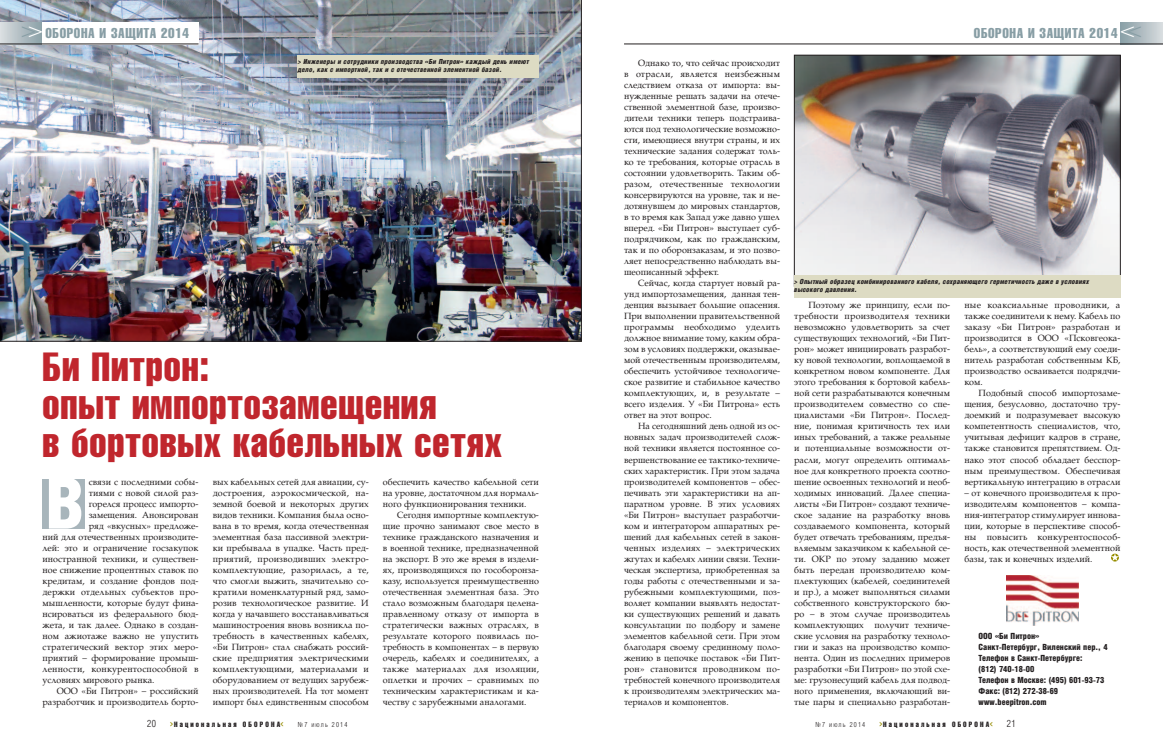
<style>
.page{position:relative;width:1163px;height:752px;background:#fff}
.page>*{position:absolute;margin:0;border:0;box-sizing:border-box;transform-origin:0 0}
.t1{font:900 70.5px "Helios Cond";color:#fff}
.t2{font:40px/38px "Helios Compressed";letter-spacing:.02em;color:#c0262d}
.t3{font:14px "Helios Compressed";letter-spacing:.045em;color:#889ea5}
.t4{font:300 10px "Helios Cond";color:#231f20}
.t5{font:9px/11px "AG Palatial";color:#231f20;text-align:justify}
.t6{font:9px "AG Palatial";letter-spacing:.02em;color:#231f20}
.t7{font:900 8.5px/11px "Helios Cond";color:#231f20}
.t8{font:7.5px "Helios Compressed";letter-spacing:.285em;color:#231f20}
.t9{font:italic 900 7px/8px "Helios Cond";letter-spacing:.025em;color:#231f20}
.t10{font:300 7px "Helios Cond";letter-spacing:.17em;color:#231f20}
.s1{font-family:"Helios Cond";font-weight:300;font-size:22px}
.s2{font-family:"Helios Cond";font-weight:300;font-size:22px;color:#fff}
.s3{font-size:10px;color:#968d00}
</style>
<div class="page">
<div style="left:43px;top:478px;width:42px;height:50px;background:#a8b5bb"></div>
<img style="left:0;top:0;width:581px;height:341px">
<div style="left:1120px;top:22px;width:42px;height:22px;background:linear-gradient(to right,#889ea5,#d4d9dc)"></div>
<div style="left:0;top:22px;width:43px;height:22px;background:linear-gradient(to right,#dadde0,#899fa6)"></div>
<div style="left:43px;top:22px;width:155px;height:22px;background:#fff"></div>
<hr style="left:0;top:44px;width:198px;height:1px;background:#231f20">
<hr style="left:624px;top:44px;width:538px;height:1px;background:#231f20">
<svg style="left:1111px;top:553px;width:7px;height:8px"></svg>
<img style="left:1006px;top:575px;width:72px;height:49px">
<img style="left:796px;top:57px;width:322px;height:218px">
<div style="left:794px;top:55px;width:326px;height:231px;border:1px solid #231f20"></div>
<div style="left:794px;top:275px;width:326px;height:22px;background:#dddbc3"></div>
<div style="left:298px;top:55px;width:241px;height:22px;background:#dddbc3"></div>
<h3 class="t3" style="left:21px;top:25px;width:169px"><span class="s1">&gt;</span><span class="s2">&gt;</span>ОБОРОНА И ЗАЩИТА 2014</h3>
<h3 class="t3" style="left:973px;top:25px;width:169px">ОБОРОНА И ЗАЩИТА 2014 <span class="s2">&lt;</span><span class="s1">&lt;</span></h3>
<p class="t5" style="left:624px;top:57px;width:157px;text-indent:14px">Однако то, что сейчас происходит в отрасли, является неизбежным следствием отказа от импорта: вы&shy;нужденные решать задачи на отече&shy;ственной элементной базе, произво&shy;дители техники теперь подстраива&shy;ются под технологические возможно&shy;сти, имеющиеся внутри страны, и их технические задания содержат толь&shy;ко те требования, которые отрасль в состоянии удовлетворить. Таким об&shy;разом, отечественные технологии консервируются на уровне, так и не&shy;дотянувшем до мировых стандартов, в то время как Запад уже давно ушел вперед. «Би Питрон» выступает суб&shy;подрядчиком, как по гражданским, так и по оборонзаказам, и это позво&shy;ляет непосредственно наблюдать вы&shy;шеописанный эффект.</p>
<p class="t5" style="left:624px;top:277px;width:157px;text-indent:14px">Сейчас, когда стартует новый ра&shy;унд импортозамещения, данная тен&shy;денция вызывает большие опасения.<br>При выполнении правительственной программы необходимо уделить должное внимание тому, каким обра&shy;зом в условиях поддержки, оказывае&shy;мой отечественным производителям, обеспечить устойчивое технологиче&shy;ское развитие и стабильное качество комплектующих, и, в результате – всего изделия. У «Би Питрона» есть ответ на этот вопрос.</p>
<p class="t5" style="left:624px;top:420px;width:157px;text-indent:14px">На сегодняшний день одной из ос&shy;новных задач производителей слож&shy;ной техники является постоянное со&shy;вершенствование ее тактико-техниче&shy;ских характеристик. При этом задача производителей компонентов – обес&shy;печивать эти характеристики на ап&shy;паратном уровне. В этих условиях «Би Питрон» выступает разработчи&shy;ком и интегратором аппаратных ре&shy;шений для кабельных сетей в закон&shy;ченных изделиях – электрических жгутах и кабелях линии связи. Техни&shy;ческая экспертиза, приобретенная за годы работы с отечественными и за&shy;рубежными комплектующими, поз&shy;воляет компании выявлять недостат&shy;ки существующих решений и давать консультации по подбору и замене элементов кабельной сети. При этом благодаря своему срединному поло&shy;жению в цепочке поставок «Би Пит&shy;рон» становится проводником по&shy;требностей конечного производителя к производителям электрических ма&shy;териалов и компонентов.</p>
<p class="t9" style="left:298px;top:58px;width:233px">&gt; Инженеры и сотрудники производства «Би Питрон» каждый день имеют дело, как с импортной, так и с отечественной элементной базой.</p>
<p class="t9" style="left:794px;top:278px;width:296px">&gt; Опытный образец комбинированного кабеля, сохраняющего герметичность даже в условиях высокого давления.</p>
<p class="t5" style="left:794px;top:299px;width:157px;text-indent:14px">Поэтому же принципу, если по&shy;требности производителя техники невозможно удовлетворить за счет существующих технологий, «Би Пит&shy;рон» может инициировать разработ&shy;ку новой технологии, воплощаемой в конкретном новом компоненте. Для этого требования к бортовой кабель&shy;ной сети разрабатываются конечным производителем совместно со спе&shy;циалистами «Би Питрон». Послед&shy;ние, понимая критичность тех или иных требований, а также реальные и потенциальные возможности от&shy;расли, могут определить оптималь&shy;ное для конкретного проекта соотно&shy;шение освоенных технологий и необ&shy;ходимых инноваций. Далее специа&shy;листы «Би Питрон» создают техниче&shy;ское задание на разработку вновь создаваемого компонента, который будет отвечать требованиям, предъя&shy;вляемым заказчиком к кабельной се&shy;ти. ОКР по этому заданию может быть передан производителю ком&shy;плектующих (кабелей, соединителей и пр.), а может выполняться силами собственного конструкторского бю&shy;ро – в этом случае производитель комплектующих получит техниче&shy;ские условия на разработку техноло&shy;гии и заказ на производство компо&shy;нента. Один из последних примеров разработки «Би Питрон» по этой схе&shy;ме: грузонесущий кабель для подвод&shy;ного применения, включающий ви&shy;тые пары и специально разработан-</p>
<p class="t5" style="left:964px;top:299px;width:157px">ные коаксиальные проводники, а также соединители к нему. Кабель по заказу «Би Питрон» разработан и производится в ООО «Псковгеока&shy;бель», а соответствующий ему соеди&shy;нитель разработан собственным КБ, производство осваивается подрядчи&shy;ком.</p>
<h2 class="t2" style="left:43px;top:348px;width:460px">Би Питрон:<br>опыт импортозамещения<br>в бортовых кабельных сетях</h2>
<p class="t5" style="left:964px;top:387px;width:157px;text-indent:14px">Подобный способ импортозаме&shy;щения, безусловно, достаточно тру&shy;доемкий и подразумевает высокую компетентность специалистов, что, учитывая дефицит кадров в стране, также становится препятствием. Од&shy;нако этот способ обладает бесспор&shy;ным преимуществом. Обеспечивая вертикальную интеграцию в отрасли</p>
<p class="t5" style="left:964px;top:486px;width:157px">– от конечного производителя к про&shy;изводителям компонентов – компа&shy;ния-интегратор стимулирует иннова&shy;ции, которые в перспективе способ&shy;ны повысить конкурентоспособ&shy;ность, как отечественной элементной базы, так и конечных изделий.</p>
<p class="t5" style="left:213px;top:475px;width:157px">вых кабельных сетей для авиации, су&shy;достроения, аэрокосмической, на&shy;земной боевой и некоторых других видов техники. Компания была осно&shy;вана в то время, когда отечественная элементная база пассивной электри&shy;ки пребывала в упадке. Часть пред&shy;приятий, производивших электро&shy;комплектующие, разорилась, а те, что смогли выжить, значительно со&shy;кратили номенклатурный ряд, замо&shy;розив технологическое развитие. И когда у начавшего восстанавливаться машиностроения вновь возникла по&shy;требность в качественных кабелях, «Би Питрон» стал снабжать россий&shy;ские предприятия электрическими комплектующими, материалами и оборудованием от ведущих зарубеж&shy;ных производителей. На тот момент импорт был единственным способом</p>
<p class="t5" style="left:383px;top:475px;width:157px">обеспечить качество кабельной сети на уровне, достаточном для нормаль&shy;ного функционирования техники.</p>
<h1 class="t1" style="left:45px;top:477px;width:40px">В</h1>
<p class="t5" style="left:89px;top:475px;width:111px">связи с последними собы-</p>
<p class="t5" style="left:89px;top:486px;width:111px">тиями с новой силой раз-</p>
<p class="t5" style="left:89px;top:497px;width:111px">горелся процесс импорто-</p>
<p class="t5" style="left:89px;top:508px;width:111px">замещения. Анонсирован</p>
<p class="t5" style="left:89px;top:519px;width:111px">ряд «вкусных» предложе-</p>
<p class="t5" style="left:43px;top:530px;width:157px">ний для отечественных производите-</p>
<p class="t5" style="left:43px;top:541px;width:157px">лей: это и ограничение госзакупок</p>
<p class="t5" style="left:43px;top:552px;width:157px">иностранной техники, и существен-</p>
<p class="t5" style="left:43px;top:563px;width:157px">ное снижение процентных ставок по</p>
<p class="t5" style="left:43px;top:574px;width:157px">кредитам, и создание фондов под-</p>
<p class="t5" style="left:43px;top:585px;width:157px">держки отдельных субъектов про-</p>
<p class="t5" style="left:43px;top:596px;width:157px">мышленности, которые будут фина-</p>
<p class="t5" style="left:43px;top:607px;width:157px">нсироваться из федерального бюд-</p>
<p class="t5" style="left:43px;top:618px;width:157px">жета, и так далее. Однако в создан-</p>
<p class="t5" style="left:43px;top:629px;width:157px">ном ажиотаже важно не упустить</p>
<p class="t5" style="left:43px;top:640px;width:157px">стратегический вектор этих меро-</p>
<p class="t5" style="left:43px;top:651px;width:157px">приятий – формирование промыш-</p>
<p class="t6" style="left:43px;top:663px;width:157px">ленности, конкурентоспособной в</p>
<p class="t5" style="left:43px;top:673px;width:113px">условиях мирового рынка.</p>
<p class="t5" style="left:57px;top:684px;width:143px">ООО «Би Питрон» – российский</p>
<p class="t5" style="left:43px;top:695px;width:157px">разработчик и производитель борто-</p>
<p class="t5" style="left:383px;top:508px;width:157px;text-indent:14px">Сегодня импортные комплектую&shy;щие прочно занимают свое место в технике гражданского назначения и в военной технике, предназначенной на экспорт. В это же время в издели&shy;ях, производящихся по гособоронза&shy;казу, используется преимущественно отечественная элементная база. Это стало возможным благодаря целена&shy;правленному отказу от импорта в стратегически важных отраслях, в результате которого появилась по&shy;требность в компонентах – в первую очередь, кабелях и соединителях, а также материалах для изоляции, оплетки и прочих – сравнимых по техническим характеристикам и ка&shy;честву с зарубежными аналогами.</p>
<p class="t7" style="left:978px;top:630px;width:131px">ООО «Би Питрон»<br>Санкт-Петербург, Виленский пер., 4<br>Телефон в Санкт-Петербурге:<br>(812) 740-18-00<br>Телефон в Москве: (495) 601-93-73<br>Факс: (812) 272-38-69 www.beepitron.com</p>
<p class="t4" style="left:147px;top:719px;width:10px">20</p>
<p class="t8" style="left:170px;top:719px;width:115px"><span class="s3">&gt;</span>Национальная ОБОРОНА<span class="s3">&lt;</span></p>
<p class="t10" style="left:298px;top:721px;width:51px">№7 июль 2014</p>
<p class="t10" style="left:815px;top:721px;width:51px">№7 июль 2014</p>
<p class="t8" style="left:879px;top:719px;width:115px"><span class="s3">&gt;</span>Национальная ОБОРОНА<span class="s3">&lt;</span></p>
<p class="t4" style="left:1006px;top:719px;width:10px">21</p>
</div>
